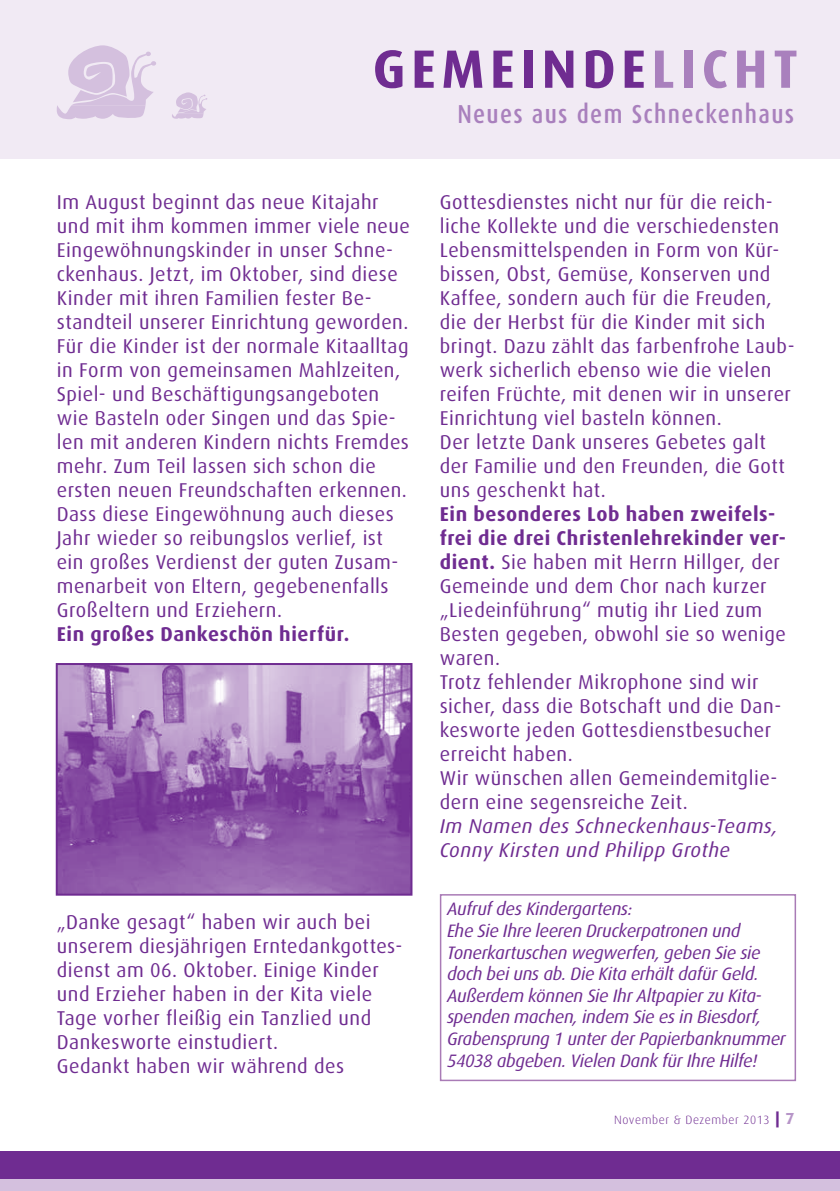
<style>
.page{position:relative;width:840px;height:1191px;background:#fff}
.page>*{position:absolute;margin:0;border:0;box-sizing:border-box;transform-origin:0 0}
.t1{font:700 54px "Dax";letter-spacing:.1em;color:#6f2c91}
.t2{font:500 26px "Dax Condensed";letter-spacing:.05em;color:#a980bd}
.t3{font:20px/24px "Dax";letter-spacing:.025em;color:#6f2c91}
.t4{font:italic 20px/24px "Dax";letter-spacing:.025em;color:#6f2c91}
.t5{font:700 20px "Dax";color:#6f2c91}
.t6{font:italic 18px/21.6px "Dax";letter-spacing:-.015em;color:#6f2c91}
.t7{font:300 12px "Dax";letter-spacing:.05em;color:#6f2c91}
.s1{color:#a980bd}
.s2{font-weight:700}
.s3{font-weight:800;font-size:16px}
.s4{font-weight:700;font-size:16px;color:#b795c8}
</style>
<div class="page">
<div style="left:0;top:0;width:839px;height:159px;background:#f1eaf4"></div>
<div style="left:0;top:1151px;width:839px;height:40px;background:#6f2c91"></div>
<div style="left:0;top:1179px;width:839px;height:12px;background:#d4c0de"></div>
<svg style="left:57px;top:45px;width:99px;height:74px"></svg>
<svg style="left:172px;top:92px;width:35px;height:27px"></svg>
<img style="left:59px;top:666px;width:350px;height:226px">
<div style="left:56px;top:663px;width:356px;height:232px;border:2px solid #6f2c91"></div>
<div style="left:439px;top:894px;width:356px;height:187px;border:2px solid #a97bb6"></div>
<h1 class="t1" style="left:372px;top:39px;width:426px">Gemeinde<span class="s1">licht</span></h1>
<p class="t3" style="left:57px;top:190px;width:354px">I m August beginnt das neue Kitajahr und mit ihm kommen immer viele neue Eingewöhnungskinder in unser Schne&shy;ckenhaus. Jetzt, im Oktober, sind diese Kinder mit ihren Familien fester Be&shy;standteil unserer Einrichtung geworden.<br>Für die Kinder ist der normale Kitaalltag in Form von gemeinsamen Mahlzeiten, Spiel- und Beschäftigungsangeboten wie Basteln oder Singen und das Spie&shy;len mit anderen Kindern nichts Fremdes mehr. Zum Teil lassen sich schon die ersten neuen Freundschaften erkennen.<br>Dass diese Eingewöhnung auch dieses Jahr wieder so reibungslos verlief, ist ein großes Verdienst der guten Zusam&shy;menarbeit von Eltern, gegebenenfalls Großeltern und Erziehern.</p>
<p class="t5" style="left:57px;top:622px;width:294px">Ein großes Dankeschön hierfür.</p>
<p class="t3" style="left:57px;top:910px;width:347px">„Danke gesagt“ haben wir auch bei unserem diesjährigen Erntedankgottes&shy;dienst am 06. Oktober. Einige Kinder und Erzieher haben in der Kita viele Tage vorher fleißig ein Tanzlied und Dankesworte einstudiert.<br>Gedankt haben wir während des</p>
<h2 class="t2" style="left:457px;top:99px;width:338px">Neues aus dem Schneckenhaus</h2>
<p class="t3" style="left:439px;top:190px;width:356px">Gottesdienstes nicht nur für die reich&shy;liche Kollekte und die verschiedensten Lebensmittelspenden in Form von Kür&shy;bissen, Obst, Gemüse, Konserven und Kaffee, sondern auch für die Freuden, die der Herbst für die Kinder mit sich bringt. Dazu zählt das farbenfrohe Laub&shy;werk sicherlich ebenso wie die vielen reifen Früchte, mit denen wir in unserer Einrichtung viel basteln können.<br>Der letzte Dank unseres Gebetes galt der Familie und den Freunden, die Gott uns geschenkt hat.</p>
<p class="t3" style="left:439px;top:502px;width:347px"><span class="s2">Ein besonderes Lob haben zweifels&shy;frei die drei Christenlehrekinder ver&shy;dient.</span> Sie haben mit Herrn Hillger, der<br>Gemeinde und dem Chor nach kurzer „Liedeinführung“ mutig ihr Lied zum<br>Besten gegeben, obwohl sie so wenige waren.<br>Trotz fehlender Mikrophone sind wir sicher, dass die Botschaft und die Dan&shy;kesworte jeden Gottesdienstbesucher erreicht haben.<br>Wir wünschen allen Gemeindemitglie&shy;dern eine segensreiche Zeit.</p>
<p class="t4" style="left:439px;top:814px;width:339px">Im Namen des Schneckenhaus-Teams,<br>Conny Kirsten und Philipp Grothe</p>
<p class="t6" style="left:447px;top:898px;width:340px">Aufruf des Kindergartens:<br>Ehe Sie Ihre leeren Druckerpatronen und Tonerkartuschen wegwerfen, geben Sie sie doch bei uns ab. Die Kita erhält dafür Geld.<br>Außerdem können Sie Ihr Altpapier zu Kita&shy;spenden machen, indem Sie es in Biesdorf, Grabensprung 1 unter der Papierbanknummer 54038 abgeben. Vielen Dank für Ihre Hilfe!</p>
<p class="t7" style="left:613px;top:1113px;width:182px">November &amp; Dezember 2013 <span class="s3">|</span> <span class="s4">7</span></p>
</div>
